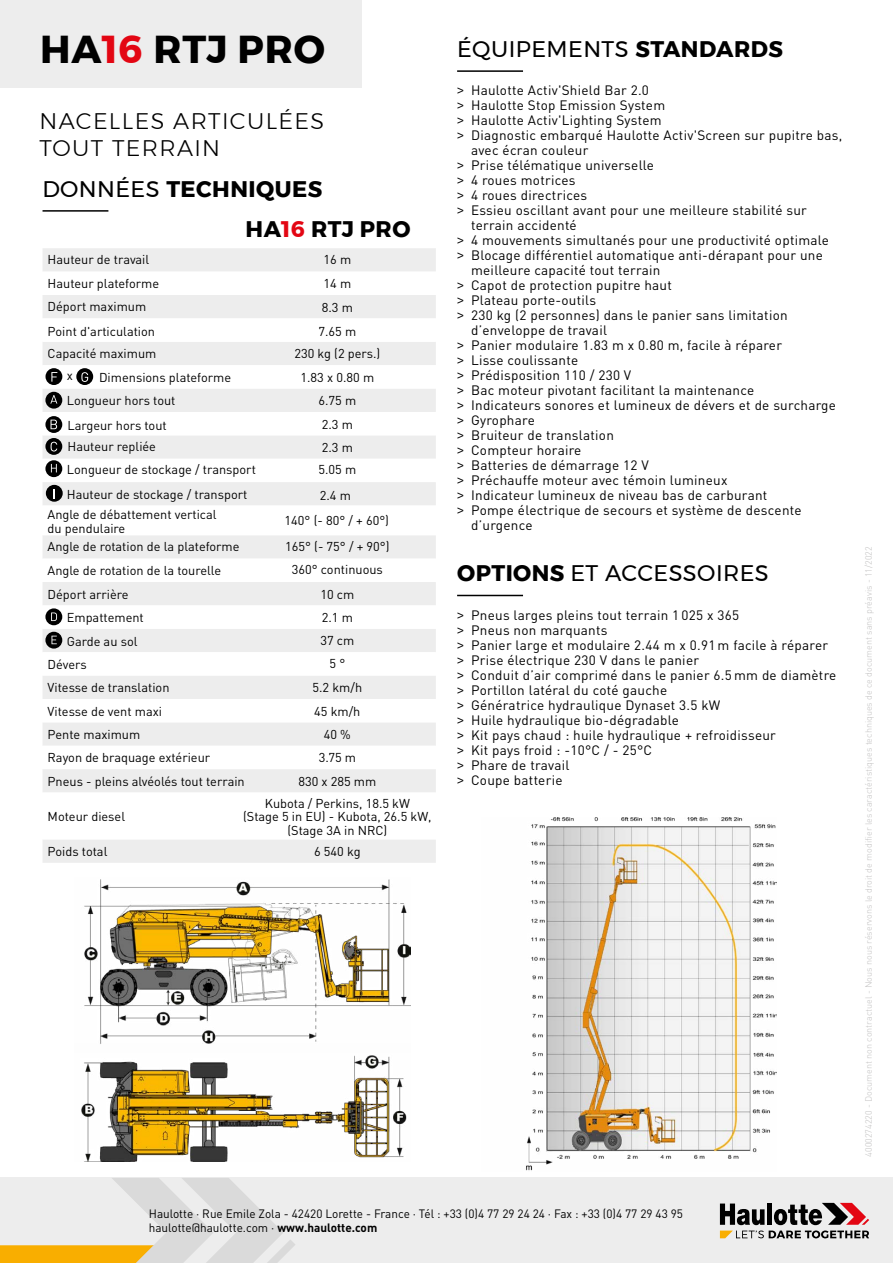
<style>
.page{position:relative;width:893px;height:1263px;background:#fff}
.page>*{position:absolute;margin:0;border:0;box-sizing:border-box;transform-origin:0 0}
.t1{font:700 38.85px "Montserrat";letter-spacing:.02em;color:#000}
.t2{font:22.5px "Montserrat";letter-spacing:.02em;color:#000}
.t3{font:300 22.5px/27px "Montserrat";letter-spacing:.06em;color:#000}
.t4{font:700 22.5px "Montserrat";letter-spacing:.02em;color:#000}
.t5{font:13.5px/15px "DIN Pro";letter-spacing:.02em;color:#000}
.t6{font:12.75px/13.5px "DIN Pro";color:#000}
.t7{font:12px/14.4px "DIN Pro";color:#000}
.t8{font:300 9px "DIN Pro";color:#c1c0c0}
.s1{color:#e30613}
.s2{font-weight:400}
.s3{font-weight:700}
.s4{font-family:"Montserrat"}
</style>
<div class="page">
<img style="left:526px;top:818px;width:250px;height:353px">
<img style="left:84px;top:879px;width:326px;height:164px">
<img style="left:81px;top:1043px;width:326px;height:119px">
<div style="left:43px;top:248px;width:393px;height:615px;background:#ededed"></div>
<svg style="left:43px;top:272px;width:393px;height:567px"></svg>
<div style="left:0;top:0;width:361px;height:87px;background:#ededed"></div>
<hr style="left:43px;top:210px;width:65px;height:2px;background:#000">
<hr style="left:457px;top:70px;width:66px;height:2px;background:#000">
<hr style="left:457px;top:595px;width:66px;height:1px;background:#000">
<div style="left:46px;top:368px;width:16px;height:17px;background:#000;border-radius:50%"></div>
<svg style="left:51px;top:372px;width:6px;height:10px"></svg>
<div style="left:76px;top:368px;width:17px;height:17px;background:#000;border-radius:50%"></div>
<svg style="left:81px;top:372px;width:7px;height:10px"></svg>
<div style="left:45px;top:392px;width:17px;height:17px;background:#000;border-radius:50%"></div>
<svg style="left:50px;top:395px;width:7px;height:9px"></svg>
<svg style="left:45px;top:416px;width:17px;height:17px"></svg>
<svg style="left:51px;top:420px;width:6px;height:9px"></svg>
<svg style="left:45px;top:438px;width:17px;height:17px"></svg>
<svg style="left:51px;top:442px;width:6px;height:9px"></svg>
<svg style="left:45px;top:460px;width:17px;height:17px"></svg>
<svg style="left:51px;top:464px;width:6px;height:8px"></svg>
<svg style="left:45px;top:632px;width:17px;height:17px"></svg>
<div style="left:45px;top:608px;width:17px;height:17px;background:#000;border-radius:50%"></div>
<svg style="left:51px;top:612px;width:6px;height:9px"></svg>
<svg style="left:51px;top:636px;width:6px;height:8px"></svg>
<svg style="left:46px;top:485px;width:17px;height:17px"></svg>
<div style="left:0;top:1178px;width:893px;height:85px;background:#ededed"></div>
<svg style="left:0;top:1178px;width:295px;height:85px"></svg>
<svg style="left:720px;top:1203px;width:149px;height:35px"></svg>
<h1 class="t1" style="left:40px;top:26px;width:286px">HA<span class="s1">16</span> RTJ PRO</h1>
<h2 class="t3" style="left:40px;top:107px;width:286px">NACELLES ARTICULÉES<br>TOUT TERRAIN</h2>
<h2 class="t4" style="left:43px;top:175px;width:281px"><span class="s2">DONNÉES</span> TECHNIQUES</h2>
<p class="t6" style="left:48px;top:247px;width:113px;line-height:23.7px">Hauteur de travail<br>Hauteur plateforme</p>
<h2 class="t4" style="left:246px;top:215px;width:166px">HA<span class="s1">16</span> RTJ PRO</h2>
<p class="t6" style="left:324px;top:252px;width:29px">16 m</p>
<p class="t6" style="left:324px;top:276px;width:29px">14 m</p>
<p class="t6" style="left:48px;top:299px;width:100px">Déport maximum</p>
<p class="t6" style="left:322px;top:300px;width:33px">8.3 m</p>
<p class="t6" style="left:48px;top:319px;width:110px;line-height:22.4px">Point d'articulation<br>Capacité maximum</p>
<p class="t6" style="left:318px;top:324px;width:39px">7.65 m</p>
<p class="t6" style="left:294px;top:346px;width:87px">230 kg (2 pers.)</p>
<p class="t6" style="left:301px;top:370px;width:75px">1.83 x 0.80 m</p>
<p class="t6" style="left:99px;top:370px;width:134px">Dimensions plateforme</p>
<p class="t6" style="left:67px;top:369px;width:8px">x</p>
<p class="t6" style="left:67px;top:418px;width:101px">Largeur hors tout</p>
<p class="t6" style="left:322px;top:417px;width:33px">2.3 m</p>
<p class="t6" style="left:67px;top:462px;width:191px">Longueur de stockage / transport</p>
<p class="t6" style="left:318px;top:462px;width:39px">5.05 m</p>
<p class="t6" style="left:67px;top:393px;width:110px">Longueur hors tout</p>
<p class="t6" style="left:318px;top:393px;width:39px">6.75 m</p>
<p class="t6" style="left:68px;top:439px;width:90px">Hauteur repliée</p>
<p class="t6" style="left:322px;top:440px;width:33px">2.3 m</p>
<p class="t6" style="left:67px;top:487px;width:182px">Hauteur de stockage / transport</p>
<p class="t6" style="left:320px;top:488px;width:33px">2.4 m</p>
<p class="t6" style="left:48px;top:507px;width:170px">Angle de débattement vertical du pendulaire</p>
<p class="t6" style="left:285px;top:513px;width:106px">140° (- 80° / + 60°)</p>
<p class="t6" style="left:292px;top:557px;width:93px;line-height:24.3px;text-align:center">360° continuous<br>10 cm</p>
<p class="t6" style="left:48px;top:539px;width:193px">Angle de rotation de la plateforme</p>
<p class="t6" style="left:285px;top:539px;width:106px">165° (- 75° / + 90°)</p>
<p class="t6" style="left:48px;top:563px;width:175px">Angle de rotation de la tourelle</p>
<p class="t6" style="left:67px;top:610px;width:78px">Empattement</p>
<p class="t6" style="left:48px;top:587px;width:82px">Déport arrière</p>
<p class="t6" style="left:67px;top:634px;width:72px">Garde au sol</p>
<p class="t6" style="left:322px;top:610px;width:33px">2.1 m</p>
<p class="t6" style="left:320px;top:633px;width:35px">37 cm</p>
<p class="t6" style="left:48px;top:657px;width:41px">Dévers</p>
<p class="t6" style="left:48px;top:675px;width:123px;line-height:23.5px">Vitesse de translation<br>Vitesse de vent maxi</p>
<p class="t6" style="left:329px;top:656px;width:17px">5 °</p>
<p class="t6" style="left:313px;top:680px;width:51px">5.2 km/h</p>
<p class="t6" style="left:314px;top:704px;width:48px">45 km/h</p>
<p class="t6" style="left:48px;top:727px;width:94px">Pente maximum</p>
<p class="t6" style="left:324px;top:727px;width:29px">40 %</p>
<p class="t6" style="left:48px;top:750px;width:164px">Rayon de braquage extérieur</p>
<p class="t6" style="left:319px;top:750px;width:39px">3.75 m</p>
<p class="t6" style="left:243px;top:796px;width:190px;text-align:center">Kubota / Perkins, 18.5 kW<br>(Stage 5 in EU) - Kubota, 26.5 kW, (Stage 3A in NRC)</p>
<p class="t6" style="left:48px;top:774px;width:199px">Pneus - pleins alvéolés tout terrain</p>
<p class="t6" style="left:298px;top:774px;width:79px">830 x 285 mm</p>
<p class="t6" style="left:48px;top:809px;width:79px">Moteur diesel</p>
<p class="t6" style="left:48px;top:844px;width:61px">Poids total</p>
<p class="t6" style="left:314px;top:844px;width:48px">6 540 kg</p>
<h2 class="t2" style="left:457px;top:35px;width:327px">ÉQUIPEMENTS <span class="s3">STANDARDS</span></h2>
<p class="t5" style="left:457px;top:82px;width:193px"><span class="s4">&gt;</span> Haulotte Activ'Shield Bar 2.0</p>
<p class="t5" style="left:457px;top:97px;width:210px"><span class="s4">&gt;</span> Haulotte Stop Emission System</p>
<p class="t5" style="left:457px;top:112px;width:206px"><span class="s4">&gt;</span> Haulotte Activ'Lighting System</p>
<p class="t5" style="left:457px;top:127px;width:387px"><span class="s4">&gt;</span> Diagnostic embarqué Haulotte Activ'Screen sur pupitre bas,</p>
<p class="t5" style="left:471px;top:142px;width:119px">avec écran couleur</p>
<p class="t5" style="left:457px;top:157px;width:198px"><span class="s4">&gt;</span> Prise télématique universelle</p>
<p class="t5" style="left:457px;top:172px;width:120px"><span class="s4">&gt;</span> 4 roues motrices</p>
<p class="t5" style="left:457px;top:187px;width:132px"><span class="s4">&gt;</span> 4 roues directrices</p>
<p class="t5" style="left:457px;top:202px;width:351px"><span class="s4">&gt;</span> Essieu oscillant avant pour une meilleure stabilité sur</p>
<p class="t5" style="left:471px;top:217px;width:107px">terrain accidenté</p>
<p class="t5" style="left:457px;top:232px;width:373px"><span class="s4">&gt;</span> 4 mouvements simultanés pour une productivité optimale</p>
<p class="t5" style="left:457px;top:247px;width:367px"><span class="s4">&gt;</span> Blocage différentiel automatique anti-dérapant pour une</p>
<p class="t5" style="left:471px;top:262px;width:191px">meilleure capacité tout terrain</p>
<p class="t5" style="left:457px;top:277px;width:216px"><span class="s4">&gt;</span> Capot de protection pupitre haut</p>
<p class="t5" style="left:457px;top:292px;width:141px"><span class="s4">&gt;</span> Plateau porte-outils</p>
<p class="t5" style="left:457px;top:307px;width:332px"><span class="s4">&gt;</span> 230 kg (2 personnes) dans le panier sans limitation</p>
<p class="t5" style="left:471px;top:322px;width:137px">d’enveloppe de travail</p>
<p class="t5" style="left:457px;top:337px;width:326px"><span class="s4">&gt;</span> Panier modulaire 1.83 m x 0.80 m, facile à réparer</p>
<p class="t5" style="left:457px;top:352px;width:123px"><span class="s4">&gt;</span> Lisse coulissante</p>
<p class="t5" style="left:457px;top:367px;width:176px"><span class="s4">&gt;</span> Prédisposition 110 / 230 V</p>
<p class="t5" style="left:457px;top:382px;width:299px"><span class="s4">&gt;</span> Bac moteur pivotant facilitant la maintenance</p>
<p class="t5" style="left:457px;top:397px;width:380px"><span class="s4">&gt;</span> Indicateurs sonores et lumineux de dévers et de surcharge</p>
<p class="t5" style="left:457px;top:412px;width:79px"><span class="s4">&gt;</span> Gyrophare</p>
<p class="t5" style="left:457px;top:427px;width:158px"><span class="s4">&gt;</span> Bruiteur de translation</p>
<p class="t5" style="left:457px;top:442px;width:126px"><span class="s4">&gt;</span> Compteur horaire</p>
<p class="t5" style="left:457px;top:457px;width:193px"><span class="s4">&gt;</span> Batteries de démarrage 12 V</p>
<p class="t5" style="left:457px;top:472px;width:272px"><span class="s4">&gt;</span> Préchauffe moteur avec témoin lumineux</p>
<p class="t5" style="left:457px;top:487px;width:312px"><span class="s4">&gt;</span> Indicateur lumineux de niveau bas de carburant</p>
<p class="t5" style="left:457px;top:502px;width:346px"><span class="s4">&gt;</span> Pompe électrique de secours et système de descente</p>
<p class="t5" style="left:471px;top:517px;width:63px">d’urgence</p>
<h2 class="t2" style="left:457px;top:559px;width:313px"><span class="s3">OPTIONS</span> ET ACCESSOIRES</h2>
<p class="t5" style="left:457px;top:607px;width:381px"><span class="s4">&gt;</span> Pneus larges pleins tout terrain 1 025 x 365<br><span class="s4">&gt;</span> Pneus non marquants<br><span class="s4">&gt;</span> Panier large et modulaire 2.44 m x 0.91 m facile à réparer <span class="s4">&gt;</span> Prise électrique 230 V dans le panier<br><span class="s4">&gt;</span> Conduit d’air comprimé dans le panier 6.5 mm de diamètre <span class="s4">&gt;</span> Portillon latéral du coté gauche<br><span class="s4">&gt;</span> Génératrice hydraulique Dynaset 3.5 kW<br><span class="s4">&gt;</span> Huile hydraulique bio-dégradable<br><span class="s4">&gt;</span> Kit pays chaud : huile hydraulique + refroidisseur<br><span class="s4">&gt;</span> Kit pays froid : -10°C / - 25°C<br><span class="s4">&gt;</span> Phare de travail<br><span class="s4">&gt;</span> Coupe batterie</p>
<p class="t7" style="left:149px;top:1206px;width:536px">Haulotte · Rue Emile Zola - 42420 Lorette - France · Tél : +33 (0)4 77 29 24 24 · Fax : +33 (0)4 77 29 43 95 haulotte@haulotte.com · <span class="s3">www.haulotte.com</span></p>
<p class="t8" style="left:862px;top:1157px;width:612px;rotate:-90deg">4000274220 - Document non contractuel - Nous nous réservons le droit de modifier les caractéristiques techniques de ce document sans préavis - 11/2022</p>
</div>
